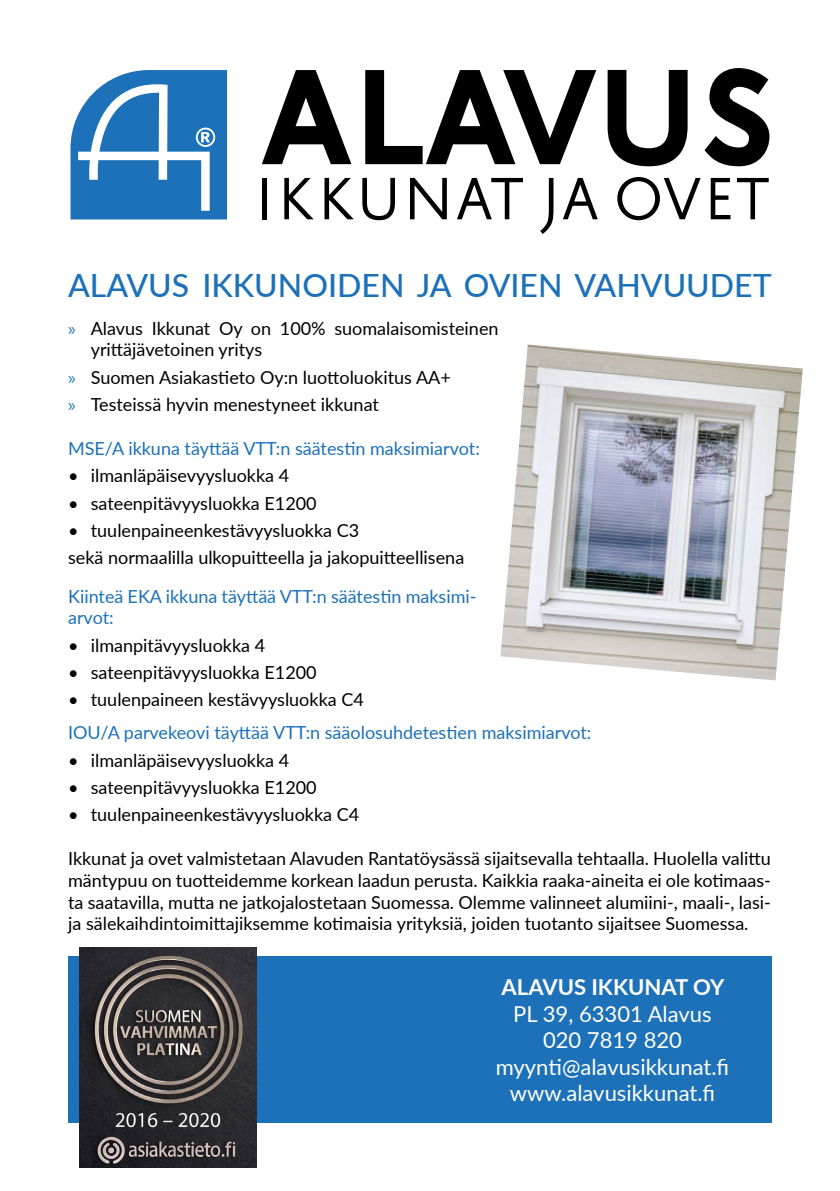
<style>
.page{position:relative;width:840px;height:1191px;background:#fff}
.page>*{position:absolute;margin:0;border:0;box-sizing:border-box;transform-origin:0 0}
.t1{font:500 32px "Lato";color:#1d71b8}
.t2{font:22px/26.4px "Lato";color:#fff;text-align:center}
.t3{font:700 22px "Lato";color:#fff}
.t4{font:18px/21.6px "Lato";color:#000}
.t5{font:18px/21.6px "Lato";color:#1d71b8}
.s1{font-family:"Myriad Pro";color:#1d71b8}
</style>
<div class="page">
<svg style="left:262px;top:70px;width:89px;height:94px"></svg>
<svg style="left:365px;top:70px;width:231px;height:94px"></svg>
<svg style="left:607px;top:70px;width:80px;height:96px"></svg>
<svg style="left:704px;top:68px;width:65px;height:98px"></svg>
<div style="left:262px;top:178px;width:5px;height:41px;background:#000"></div>
<svg style="left:284px;top:178px;width:29px;height:41px"></svg>
<svg style="left:324px;top:178px;width:29px;height:41px"></svg>
<svg style="left:362px;top:178px;width:33px;height:42px"></svg>
<svg style="left:410px;top:178px;width:36px;height:41px"></svg>
<svg style="left:457px;top:178px;width:65px;height:41px"></svg>
<svg style="left:540px;top:178px;width:13px;height:56px"></svg>
<svg style="left:563px;top:178px;width:34px;height:41px"></svg>
<svg style="left:617px;top:177px;width:83px;height:43px"></svg>
<svg style="left:710px;top:178px;width:20px;height:41px"></svg>
<svg style="left:737px;top:178px;width:31px;height:41px"></svg>
<svg style="left:70px;top:70px;width:157px;height:149px"></svg>
<div style="left:68px;top:956px;width:703px;height:167px;background:#1d71b8"></div>
<img style="left:79px;top:947px;width:178px;height:220px">
<img style="left:500px;top:344px;width:302px;height:336px">
<h1 class="t1" style="left:68px;top:262px;width:704px">ALAVUS IKKUNOIDEN JA OVIEN VAHVUUDET</h1>
<p class="t4" style="left:91px;top:316px;width:409px;text-indent:-23px"><span class="s1">»</span> Alavus Ikkunat Oy on 100% suomalaisomisteinen yrittäjävetoinen yritys</p>
<p class="t4" style="left:68px;top:362px;width:384px;line-height:27.2px"><span class="s1">»</span> Suomen Asiakastieto Oy:n luottoluokitus AA+ <span class="s1">»</span> Testeissä hyvin menestyneet ikkunat</p>
<p class="t5" style="left:68px;top:437px;width:413px">MSE/A ikkuna täyttää VTT:n säätestin maksimiarvot:</p>
<p class="t4" style="left:68px;top:464px;width:222px">• ilmanläpäisevyysluokka 4</p>
<p class="t4" style="left:68px;top:491px;width:250px">• sateenpitävyysluokka E1200</p>
<p class="t4" style="left:68px;top:516px;width:397px;line-height:27.2px">• tuulenpaineenkestävyysluokka C3<br>sekä normaalilla ulkopuitteella ja jakopuitteellisena</p>
<p class="t5" style="left:68px;top:585px;width:409px">Kiinteä EKA ikkuna täyttää VTT:n säätestin maksimi&shy;arvot:</p>
<p class="t4" style="left:68px;top:633px;width:198px">• ilmanpitävyysluokka 4</p>
<p class="t4" style="left:68px;top:661px;width:250px">• sateenpitävyysluokka E1200</p>
<p class="t4" style="left:68px;top:688px;width:297px">• tuulenpaineen kestävyysluokka C4</p>
<p class="t5" style="left:68px;top:721px;width:524px">IOU/A parvekeovi täyttää VTT:n sääolosuhdetestien maksimiarvot:</p>
<p class="t4" style="left:68px;top:748px;width:222px">• ilmanläpäisevyysluokka 4</p>
<p class="t4" style="left:68px;top:775px;width:250px">• sateenpitävyysluokka E1200</p>
<p class="t4" style="left:68px;top:803px;width:292px">• tuulenpaineenkestävyysluokka C4</p>
<p class="t4" style="left:68px;top:847px;width:703px;text-align:justify">Ikkunat ja ovet valmistetaan Alavuden Rantatöysässä sijaitsevalla tehtaalla. Huolella valittu mäntypuu on tuotteidemme korkean laadun perusta. Kaikkia raaka-aineita ei ole kotimaas&shy;ta saatavilla, mutta ne jatkojalostetaan Suomessa. Olemme valinneet alumiini-, maali-, lasi&shy;ja sälekaihdintoimittajiksemme kotimaisia yrityksiä, joiden tuotanto sijaitsee Suomessa.</p>
<p class="t3" style="left:501px;top:971px;width:224px">ALAVUS IKKUNAT OY</p>
<p class="t2" style="left:495px;top:999px;width:235px">PL 39, 63301 Alavus<br>020 7819 820 myynti@alavusikkunat.fi www.alavusikkunat.fi</p>
</div>
